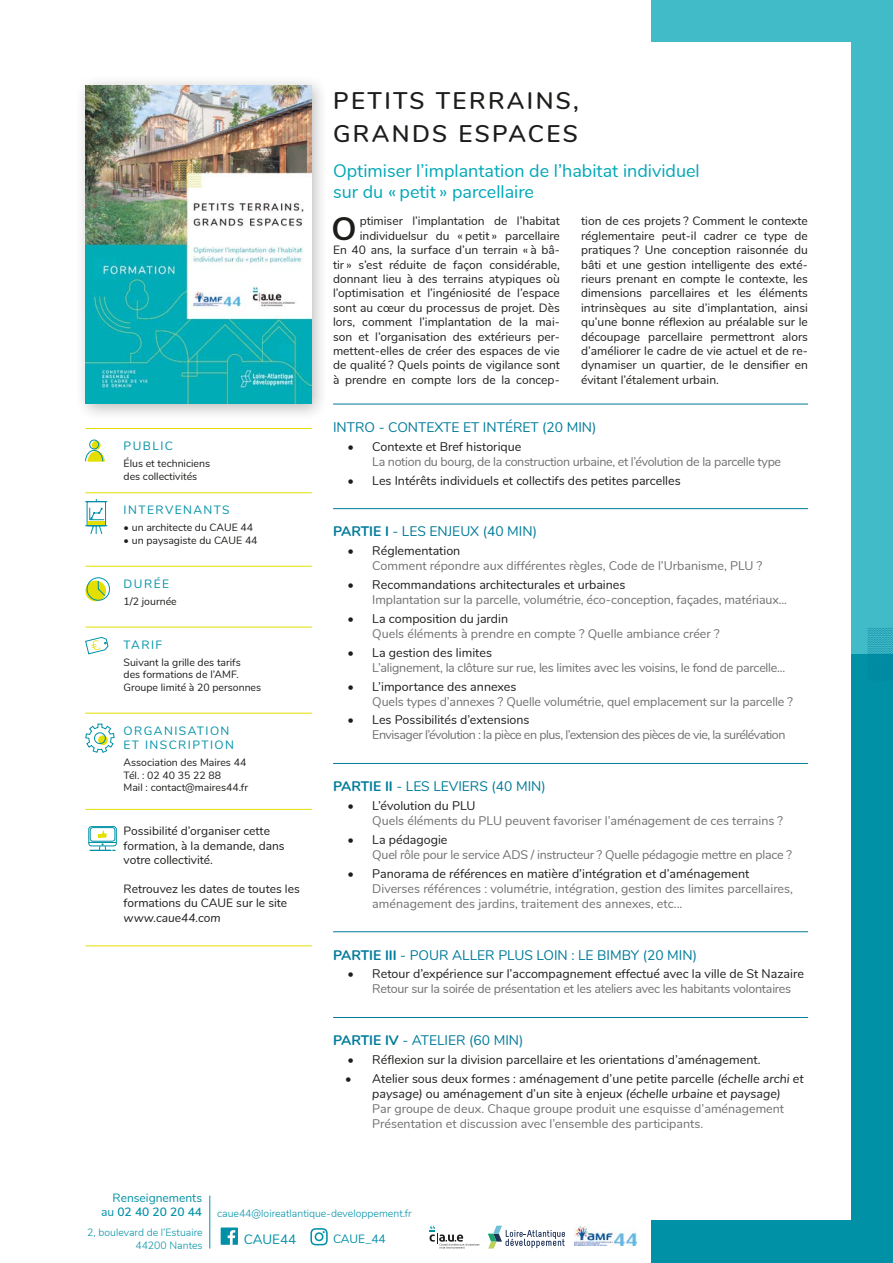
<style>
.page{position:relative;width:893px;height:1263px;background:#fff}
.page>*{position:absolute;margin:0;border:0;box-sizing:border-box;transform-origin:0 0}
.Presentation{font:700 32.25px "Nunito";color:#1d1d1b}
.TITRE{font:600 24px/33px "Nunito";letter-spacing:.1em;color:#1d1d1b}
.SOUS-TITRE{font:18px/21.6px "Nunito";color:#00a7b8}
.SOM-Partie{font:13.8px "Nunito";color:#007b99}
.infos{font:13.5px "Nunito";color:#0091a7}
.t1{font:12.45px/15px "Nunito";color:#706f6f}
.t2{font:12.45px/15px "Nunito";letter-spacing:-.02em;color:#706f6f}
.t3{font:12.45px "Nunito";color:#1d1d1b}
.t4{font:12.45px/15px "Nunito";letter-spacing:-.04em;color:#706f6f}
.t5{font:12.45px/15px "Nunito";letter-spacing:-.025em;color:#706f6f}
.Presentation-2{font:12px/14.4px "Nunito";color:#1d1d1b;text-align:right}
.Infos_supplementaire{font:12px/14.4px "Nunito";color:#1d1d1b}
.Infos_Titre{font:12px/14.4px "Nunito";letter-spacing:.12em;color:#0091a7}
.Infos_Titre-2{font:12px/14.4px "Nunito";color:#0091a7;text-align:right}
.infos-2{font:12px "Nunito";color:#0091a7}
.Infos_textes{font:10.5px/12.6px "Nunito";color:#1d1d1b}
.infos-3{font:300 10.5px/12.6px "Nunito";color:#0091a7;text-align:right}
.s1{font-style:italic}
.s2{color:#1d1d1b}
.s3{font-weight:700}
.s4{font-style:italic;color:#1d1d1b}
.s5{font-weight:600}
</style>
<div class="page">
<div style="left:651px;top:0;width:242px;height:655px;background:#42bbc8"></div>
<div style="left:652px;top:654px;width:241px;height:609px;background:#0091a7"></div>
<div style="left:624px;top:43px;width:226px;height:1177px;background:#fff"></div>
<svg style="left:867px;top:628px;width:26px;height:52px"></svg>
<img style="left:575px;top:1226px;width:62px;height:19px">
<svg style="left:488px;top:1226px;width:77px;height:22px"></svg>
<svg style="left:429px;top:1225px;width:50px;height:23px"></svg>
<hr style="left:209px;top:1195px;width:1px;height:53px;background:#0091a7">
<svg style="left:221px;top:1227px;width:17px;height:18px"></svg>
<svg style="left:310px;top:1228px;width:18px;height:17px"></svg>
<div style="left:74px;top:74px;width:255px;height:347px;background:#1d1d1b;opacity:.3"></div>
<img style="left:86px;top:85px;width:226px;height:319px">
<hr style="left:333px;top:404px;width:475px;height:1px;background:#007b99">
<hr style="left:333px;top:508px;width:475px;height:1px;background:#007b99">
<hr style="left:333px;top:763px;width:475px;height:1px;background:#007b99">
<hr style="left:333px;top:931px;width:475px;height:1px;background:#007b99">
<hr style="left:333px;top:1017px;width:475px;height:1px;background:#007b99">
<hr style="left:85px;top:428px;width:227px;height:1px;background:#e4df00">
<hr style="left:85px;top:492px;width:227px;height:1px;background:#e4df00">
<hr style="left:85px;top:566px;width:227px;height:1px;background:#e4df00">
<hr style="left:85px;top:627px;width:227px;height:1px;background:#e4df00">
<hr style="left:85px;top:713px;width:227px;height:1px;background:#e4df00">
<hr style="left:85px;top:809px;width:227px;height:1px;background:#e4df00">
<hr style="left:85px;top:945px;width:227px;height:1px;background:#e4df00">
<svg style="left:85px;top:439px;width:20px;height:23px"></svg>
<svg style="left:85px;top:499px;width:23px;height:35px"></svg>
<svg style="left:86px;top:577px;width:24px;height:24px"></svg>
<svg style="left:85px;top:637px;width:24px;height:17px"></svg>
<svg style="left:85px;top:723px;width:30px;height:30px"></svg>
<div style="left:88px;top:826px;width:29px;height:20px;border:1px solid #0091a7;border-radius:3px"></div>
<div style="left:90px;top:827px;width:25px;height:14px;border:1px solid #0091a7;border-radius:3px"></div>
<svg style="left:88px;top:831px;width:29px;height:20px"></svg>
<p class="Infos_Titre" style="left:124px;top:438px;width:51px">PUBLIC</p>
<p class="Infos_textes" style="left:124px;top:456px;width:88px">Élus et techniciens des collectivités</p>
<p class="Infos_Titre" style="left:124px;top:502px;width:108px">INTERVENANTS</p>
<p class="Infos_textes" style="left:124px;top:521px;width:131px">• un architecte du CAUE 44</p>
<p class="Infos_textes" style="left:124px;top:533px;width:135px">• un paysagiste du CAUE 44</p>
<p class="Infos_Titre" style="left:124px;top:576px;width:47px">DURÉE</p>
<p class="Infos_textes" style="left:124px;top:594px;width:55px">1/2 journée</p>
<p class="Infos_Titre" style="left:124px;top:637px;width:40px">TARIF</p>
<p class="Infos_textes" style="left:124px;top:655px;width:139px">Suivant la grille des tarifs<br>des formations de l’AMF.<br>Groupe limité à 20 personnes</p>
<p class="Infos_Titre" style="left:124px;top:723px;width:112px">ORGANISATION<br>ET INSCRIPTION</p>
<p class="Infos_textes" style="left:124px;top:755px;width:124px">Association des Maires 44</p>
<p class="Infos_textes" style="left:124px;top:768px;width:99px">Tél. : 02 40 35 22 88</p>
<p class="Infos_textes" style="left:124px;top:781px;width:126px">Mail : contact@maires44.fr</p>
<p class="Infos_supplementaire" style="left:124px;top:823px;width:163px">Possibilité d’organiser cette formation, à la demande, dans votre collectivité.</p>
<p class="Infos_supplementaire" style="left:124px;top:881px;width:178px">Retrouvez les dates de toutes les formations du CAUE sur le site <span class="s1">www.caue44.com</span></p>
<p class="TITRE" style="left:333px;top:83px;width:247px">PETITS TERRAINS,<br>GRANDS ESPACES</p>
<p class="SOUS-TITRE" style="left:333px;top:159px;width:368px">Optimiser l’implantation de l’habitat individuel sur du « petit » parcellaire</p>
<p class="Presentation" style="left:331px;top:205px;width:27px">O</p>
<p class="Presentation-2" style="left:333px;top:213px;width:228px">ptimiser l’implantation de l’habitat individuelsur du « petit » parcellaire<br>En 40 ans, la surface d’un terrain « à bâ&shy;tir » s’est réduite de façon considérable, donnant lieu à des terrains atypiques où l’optimisation et l’ingéniosité de l’espace sont au cœur du processus de projet. Dès lors, comment l’implantation de la mai&shy;son et l’organisation des extérieurs per&shy;mettent-elles de créer des espaces de vie de qualité ? Quels points de vigilance sont à prendre en compte lors de la concep-</p>
<p class="Presentation-2" style="left:581px;top:213px;width:228px;text-align:justify">tion de ces projets ? Comment le contexte réglementaire peut-il cadrer ce type de pratiques ? Une conception raisonnée du bâti et une gestion intelligente des exté&shy;rieurs prenant en compte le contexte, les dimensions parcellaires et les éléments intrinsèques au site d’implantation, ainsi qu’une bonne réflexion au préalable sur le découpage parcellaire permettront alors d’améliorer le cadre de vie actuel et de re&shy;dynamiser un quartier, de le densifier en évitant l’étalement urbain.</p>
<p class="SOM-Partie" style="left:333px;top:417px;width:265px">INTRO - CONTEXTE ET INTÉRET (20 MIN)</p>
<p class="t5" style="left:372px;top:438px;width:410px;text-indent:-25px"><span class="s2">• Contexte et Bref historique<br></span>La notion du bourg, de la construction urbaine, et l’évolution de la parcelle type</p>
<p class="t3" style="left:347px;top:471px;width:335px">• Les Intérêts individuels et collectifs des petites parcelles</p>
<p class="SOM-Partie" style="left:333px;top:521px;width:205px"><span class="s3">PARTIE I</span> - LES ENJEUX (40 MIN)</p>
<p class="t1" style="left:372px;top:543px;width:392px;text-indent:-25px"><span class="s2">• Réglementation<br></span>Comment répondre aux différentes règles, Code de l’Urbanisme, PLU ?</p>
<p class="t1" style="left:372px;top:577px;width:416px;text-indent:-25px"><span class="s2">• Recommandations architecturales et urbaines<br></span>Implantation sur la parcelle, volumétrie, éco-conception, façades, matériaux...</p>
<p class="t1" style="left:372px;top:610px;width:349px;text-indent:-25px"><span class="s2">• La composition du jardin<br></span>Quels éléments à prendre en compte ? Quelle ambiance créer ?</p>
<p class="t2" style="left:372px;top:644px;width:414px;text-indent:-25px"><span class="s2">• La gestion des limites<br></span>L’alignement, la clôture sur rue, les limites avec les voisins, le fond de parcelle...</p>
<p class="t1" style="left:372px;top:678px;width:422px;text-indent:-25px"><span class="s2">• L’importance des annexes<br></span>Quels types d’annexes ? Quelle volumétrie, quel emplacement sur la parcelle ?</p>
<p class="t4" style="left:372px;top:712px;width:415px;text-indent:-25px"><span class="s2">• Les Possibilités d’extensions<br></span>Envisager l’évolution : la pièce en plus, l’extension des pièces de vie, la surélévation</p>
<p class="SOM-Partie" style="left:333px;top:776px;width:214px"><span class="s3">PARTIE II</span> - LES LEVIERS (40 MIN)</p>
<p class="t1" style="left:372px;top:798px;width:412px;text-indent:-25px"><span class="s2">• L’évolution du PLU<br></span>Quels éléments du PLU peuvent favoriser l’aménagement de ces terrains ?</p>
<p class="t2" style="left:372px;top:831px;width:421px;text-indent:-25px"><span class="s2">• La pédagogie<br></span>Quel rôle pour le service ADS / instructeur ? Quelle pédagogie mettre en place ?</p>
<p class="t1" style="left:372px;top:865px;width:422px;text-indent:-25px"><span class="s2">• Panorama de références en matière d’intégration et d’aménagement<br></span>Diverses références : volumétrie, intégration, gestion des limites parcellaires, aménagement des jardins, traitement des annexes, etc...</p>
<p class="SOM-Partie" style="left:333px;top:945px;width:365px"><span class="s3">PARTIE III</span> - POUR ALLER PLUS LOIN : LE BIMBY (20 MIN)</p>
<p class="t2" style="left:372px;top:966px;width:433px;text-indent:-25px"><span class="s2">• Retour d’expérience sur l’accompagnement effectué avec la ville de St Nazaire<br></span>Retour sur la soirée de présentation et les ateliers avec les habitants volontaires</p>
<p class="SOM-Partie" style="left:333px;top:1030px;width:192px"><span class="s3">PARTIE IV</span> - ATELIER (60 MIN)</p>
<p class="t3" style="left:347px;top:1051px;width:415px">• Réflexion sur la division parcellaire et les orientations d’aménagement.</p>
<p class="t1" style="left:372px;top:1070px;width:433px;text-indent:-27px"><span class="s2">• Atelier sous deux formes : aménagement d’une petite parcelle</span> <span class="s4">(échelle archi et paysage)</span> <span class="s2">ou aménagement d’un site à enjeux</span> <span class="s4">(échelle urbaine et paysage)<br></span>Par groupe de deux. Chaque groupe produit une esquisse d’aménagement Présentation et discussion avec l’ensemble des participants.</p>
<p class="Infos_Titre-2" style="left:101px;top:1190px;width:102px">Renseignements au <span class="s5">02 40 20 20 44</span></p>
<p class="infos-3" style="left:87px;top:1225px;width:117px">2, boulevard de l’Estuaire<br>44200 Nantes</p>
<p class="infos-3" style="left:217px;top:1207px;width:196px">caue44@loireatlantique-developpement.fr</p>
<p class="infos" style="left:244px;top:1229px;width:54px">CAUE44</p>
<p class="infos-2" style="left:333px;top:1230px;width:54px">CAUE_44</p>
</div>
